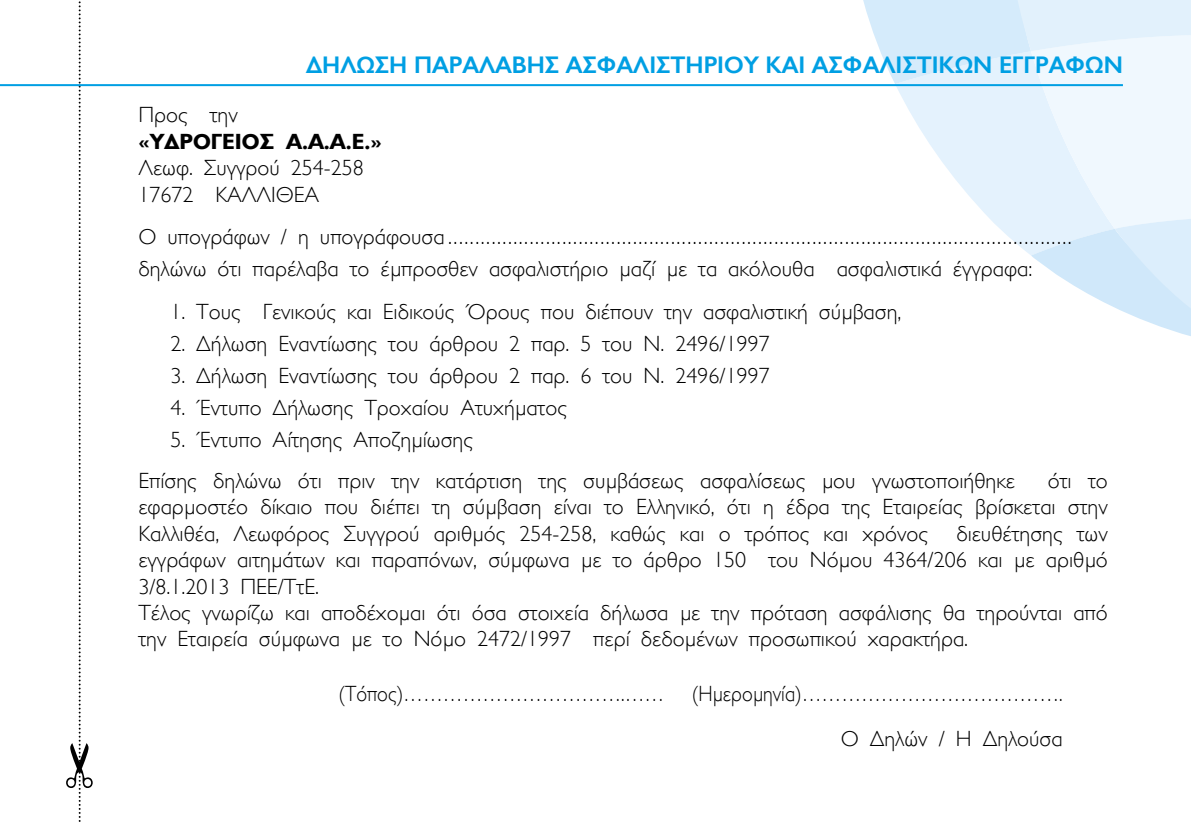
<style>
.page{position:relative;width:1191px;height:823px;background:#fff}
.page>*{position:absolute;margin:0;border:0;box-sizing:border-box;transform-origin:0 0}
.t1{font:600 24px "CF Jill";color:#009fe3}
.t2{font:300 22px/26.4px "CF Jill";color:#000}
.t3{font:300 22px/45px "CF Jill";color:#000;text-align:right;scale:.9 1}
.t4{font:700 22px "CF Jill";color:#000}
</style>
<div class="page">
<svg style="left:849px;top:0;width:342px;height:336px"></svg>
<svg style="left:66px;top:1px;width:27px;height:821px"></svg>
<hr style="left:0;top:84px;width:1123px;height:2px;background:#009fe3">
<p class="t1" style="left:306px;top:52px;width:818px">ΔΗΛΩΣΗ ΠΑΡΑΛΑΒΗΣ ΑΣΦΑΛΙΣΤΗΡΙΟΥ ΚΑΙ ΑΣΦΑΛΙΣΤΙΚΩΝ ΕΓΓΡΑΦΩΝ</p>
<p class="t2" style="left:138px;top:102px;width:101px">Προς την</p>
<p class="t4" style="left:138px;top:129px;width:245px">«ΥΔΡΟΓΕΙΟΣ Α.Α.Α.Ε.»</p>
<p class="t2" style="left:138px;top:155px;width:227px">Λεωφ. Συγγρού 254-258<br>17672 ΚΑΛΛΙΘΕΑ</p>
<p class="t2" style="left:138px;top:220px;width:935px;line-height:32px">Ο υπογράφων / η υπογράφουσα................................................................................................................... δηλώνω ότι παρέλαβα το έμπροσθεν ασφαλιστήριο μαζί με τα ακόλουθα ασφαλιστικά έγγραφα:</p>
<p class="t2" style="left:170px;top:298px;width:732px">1. Τους Γενικούς και Ειδικούς Όρους που διέπουν την ασφαλιστική σύμβαση,</p>
<p class="t2" style="left:170px;top:330px;width:601px">2. Δήλωση Εναντίωσης του άρθρου 2 παρ. 5 του Ν. 2496/1997</p>
<p class="t2" style="left:170px;top:362px;width:601px">3. Δήλωση Εναντίωσης του άρθρου 2 παρ. 6 του Ν. 2496/1997</p>
<p class="t2" style="left:170px;top:394px;width:398px">4. Έντυπο Δήλωσης Τροχαίου Ατυχήματος</p>
<p class="t2" style="left:138px;top:419px;width:878px;line-height:40.4px;text-indent:32px">5. Έντυπο Αίτησης Αποζημίωσης<br>Επίσης δηλώνω ότι πριν την κατάρτιση της συμβάσεως ασφαλίσεως μου γνωστοποιήθηκε</p>
<p class="t2" style="left:138px;top:467px;width:971px;text-align:justify;text-indent:909px">ότι το εφαρμοστέο δίκαιο που διέπει τη σύμβαση είναι το Ελληνικό, ότι η έδρα της Εταιρείας βρίσκεται στην Καλλιθέα, Λεωφόρος Συγγρού αριθμός 254-258, καθώς και ο τρόπος και χρόνος</p>
<p class="t2" style="left:138px;top:520px;width:971px;text-indent:818px">διευθέτησης των εγγράφων αιτημάτων και παραπόνων, σύμφωνα με το άρθρο 150 του Νόμου 4364/206 και με αριθμό 3/8.1.2013 ΠΕΕ/ΤτΕ.<br>Τέλος γνωρίζω και αποδέχομαι ότι όσα στοιχεία δήλωσα με την πρόταση ασφάλισης θα τηρούνται από την Εταιρεία σύμφωνα με το Νόμο 2472/1997 περί δεδομένων προσωπικού χαρακτήρα.</p>
<p class="t3" style="left:338px;top:670px;width:806px">(Τόπος)…………………………….…… (Ημερομηνία)………………………………….<br>Ο Δηλών / Η Δηλούσα</p>
</div>
